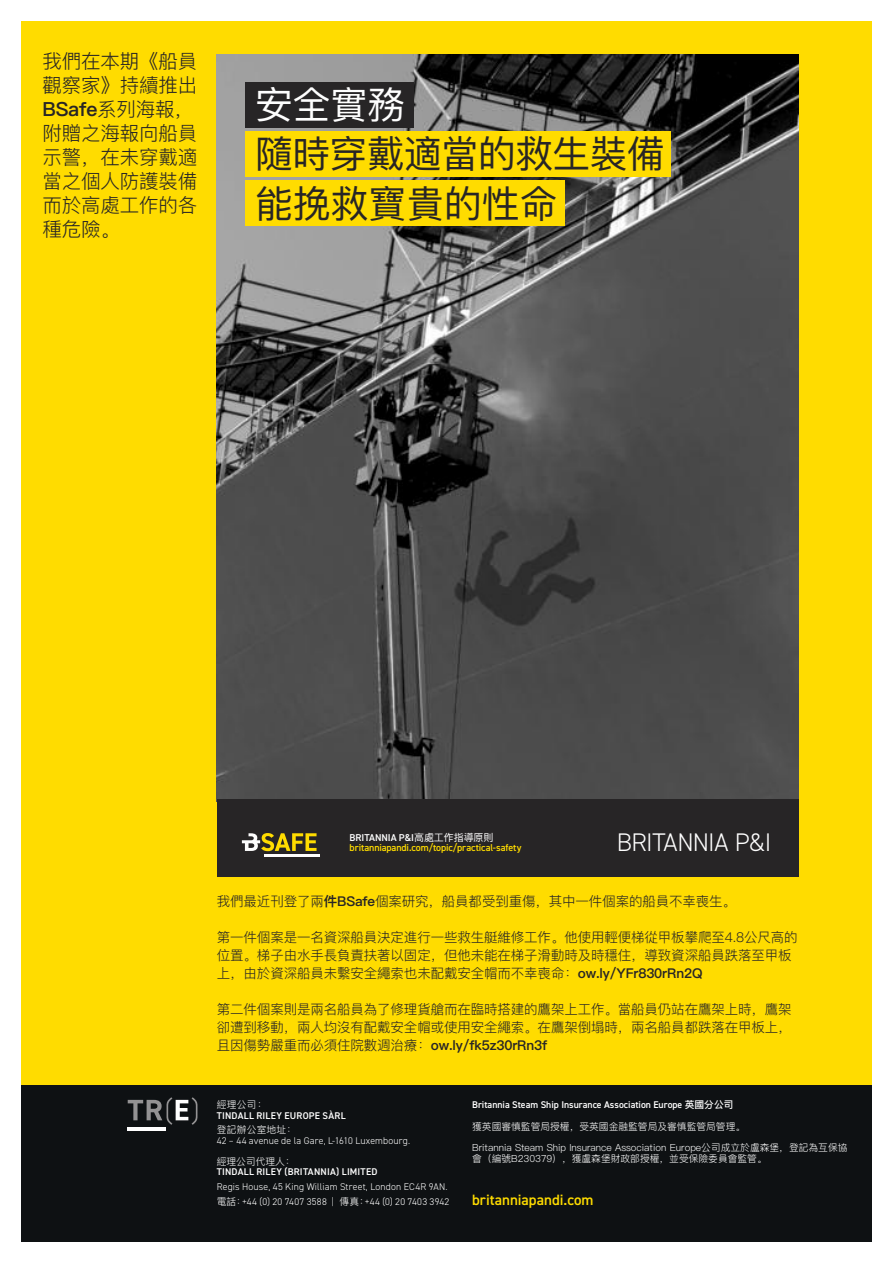
<style>
.page{position:relative;width:893px;height:1263px;background:#fff}
.page>*{position:absolute;margin:0;border:0;box-sizing:border-box;transform-origin:0 0}
.t1{font:37.65px/49.3px "Ping Fang SC";letter-spacing:-.015em;color:#272526}
.t2{font:37.65px "Ping Fang SC";color:#fefefe}
.t3{font:300 25.5px "DIN2014";letter-spacing:-.025em;color:#fefefe}
.t4{font:300 19.5px/24px "Ping Fang SC";letter-spacing:-.01em;color:#272526}
.t5{font:600 15px "DIN2014";color:#ffdc00}
.t6{font:300 13.5px/18px "Ping Fang SC";letter-spacing:-.01em;color:#272526}
.t7{font:600 9.9px/9.9px "DIN2014";letter-spacing:-.01em;color:#ffdc00}
.t8{font:300 9.75px/21px "Ping Fang SC";color:#fff}
.t9{font:300 9.75px/14.7px "DIN2014";letter-spacing:.02em;color:#fff}
.t10{font:600 9.75px "DIN2014";letter-spacing:.01em;color:#fff}
.t11{font:300 9.75px "Ping Fang SC";letter-spacing:.025em;color:#fff}
.s1{font-weight:600}
.s2{color:#fefefe}
.s3{font-family:"Ping Fang SC";font-weight:400;color:#fefefe}
.s4{font-family:"Ping Fang SC"}
.s5{font-family:"Ping Fang SC";font-weight:500}
</style>
<div class="page">
<div style="left:21px;top:21px;width:851px;height:1221px;background:#ffdc00"></div>
<div style="left:21px;top:1086px;width:851px;height:156px;background:#0e1113"></div>
<img style="left:217px;top:54px;width:582px;height:745px">
<div style="left:217px;top:799px;width:582px;height:78px;background:#272526"></div>
<svg style="left:242px;top:833px;width:75px;height:18px"></svg>
<hr style="left:264px;top:854px;width:56px;height:3px;background:#fefefe">
<div style="left:245px;top:82px;width:168px;height:45px;background:#272526"></div>
<div style="left:245px;top:131px;width:425px;height:46px;background:#ffdc00"></div>
<div style="left:245px;top:181px;width:320px;height:45px;background:#ffdc00"></div>
<hr style="left:128px;top:1127px;width:38px;height:4px;background:#fff">
<svg style="left:128px;top:1097px;width:69px;height:28px"></svg>
<h3 class="t4" style="left:43px;top:49px;width:156px">我們在本期《船員觀察家》持續推出<br><span class="s1">BSafe</span>系列海報，附贈之海報向船員示警，在未穿戴適當之個人防護裝備而於高處工作的各種危險。</h3>
<h1 class="t2" style="left:255px;top:81px;width:152px">安全實務</h1>
<h1 class="t1" style="left:255px;top:129px;width:411px">隨時穿戴適當的救生裝備能挽救寶貴的性命</h1>
<p class="t7" style="left:350px;top:833px;width:173px"><span class="s2">BRITANNIA P&amp;I</span><span class="s3">高處工作指導原則</span>britanniapandi.com/topic/practical-safety</p>
<h2 class="t3" style="left:617px;top:833px;width:156px">BRITANNIA P&amp;I</h2>
<p class="t6" style="left:217px;top:892px;width:521px">我們最近刊登了兩<span class="s1">件BSafe</span>個案研究，船員都受到重傷，其中一件個案的船員不幸喪生。</p>
<p class="t6" style="left:217px;top:928px;width:582px">第一件個案是一名資深船員決定進行一些救生艇維修工作。他使用輕便梯從甲板攀爬至4.8公尺高的位置。梯子由水手長負責扶著以固定，但他未能在梯子滑動時及時穩住，導致資深船員跌落至甲板上，由於資深船員未繫安全繩索也未配戴安全帽而不幸喪命：<span class="s1">ow.ly/YFr830rrn2Q</span></p>
<p class="t6" style="left:217px;top:1000px;width:576px;text-align:justify">第二件個案則是兩名船員為了修理貨艙而在臨時搭建的鷹架上工作。當船員仍站在鷹架上時，鷹架卻遭到移動，兩人均沒有配戴安全帽或使用安全繩索。在鷹架倒塌時，兩名船員都跌落在甲板上，且因傷勢嚴重而必須住院數週治療：<span class="s1">ow.ly/fk5z30rrn3f</span></p>
<p class="t8" style="left:217px;top:1094px;width:51px">經理公司：</p>
<p class="t10" style="left:217px;top:1112px;width:130px">TINDALL RILEY EUROPE SÀRL</p>
<p class="t11" style="left:217px;top:1124px;width:81px">登記辦公室地址：</p>
<p class="t9" style="left:217px;top:1134px;width:195px">42 – 44 avenue de la Gare, L-1610 Luxembourg.</p>
<p class="t8" style="left:217px;top:1151px;width:79px">經理公司代理人：</p>
<p class="t10" style="left:217px;top:1169px;width:162px">TINDALL RILEY (BRITANNIA) LIMITED</p>
<p class="t9" style="left:217px;top:1180px;width:234px">Regis House, 45 King William Street, London EC4R 9AN.<span class="s4">電話：</span>+44 (0) 20 7407 3588 | <span class="s4">傳真：</span>+44 (0) 20 7403 3942</p>
<p class="t10" style="left:472px;top:1101px;width:263px">Britannia Steam Ship Insurance Association Europe <span class="s5">英國分公司</span></p>
<p class="t8" style="left:472px;top:1116px;width:377px">獲英國審慎監管局授權，受英國金融監管局及審慎監管局管理。<br>Britannia Steam Ship Insurance Association Europe公司成立於盧森堡，登記為互保協</p>
<p class="t8" style="left:472px;top:1148px;width:296px">會（編號B230379），獲盧森堡財政部授權，並受保險委員會監管。</p>
<p class="t5" style="left:472px;top:1194px;width:123px">britanniapandi.com</p>
</div>
